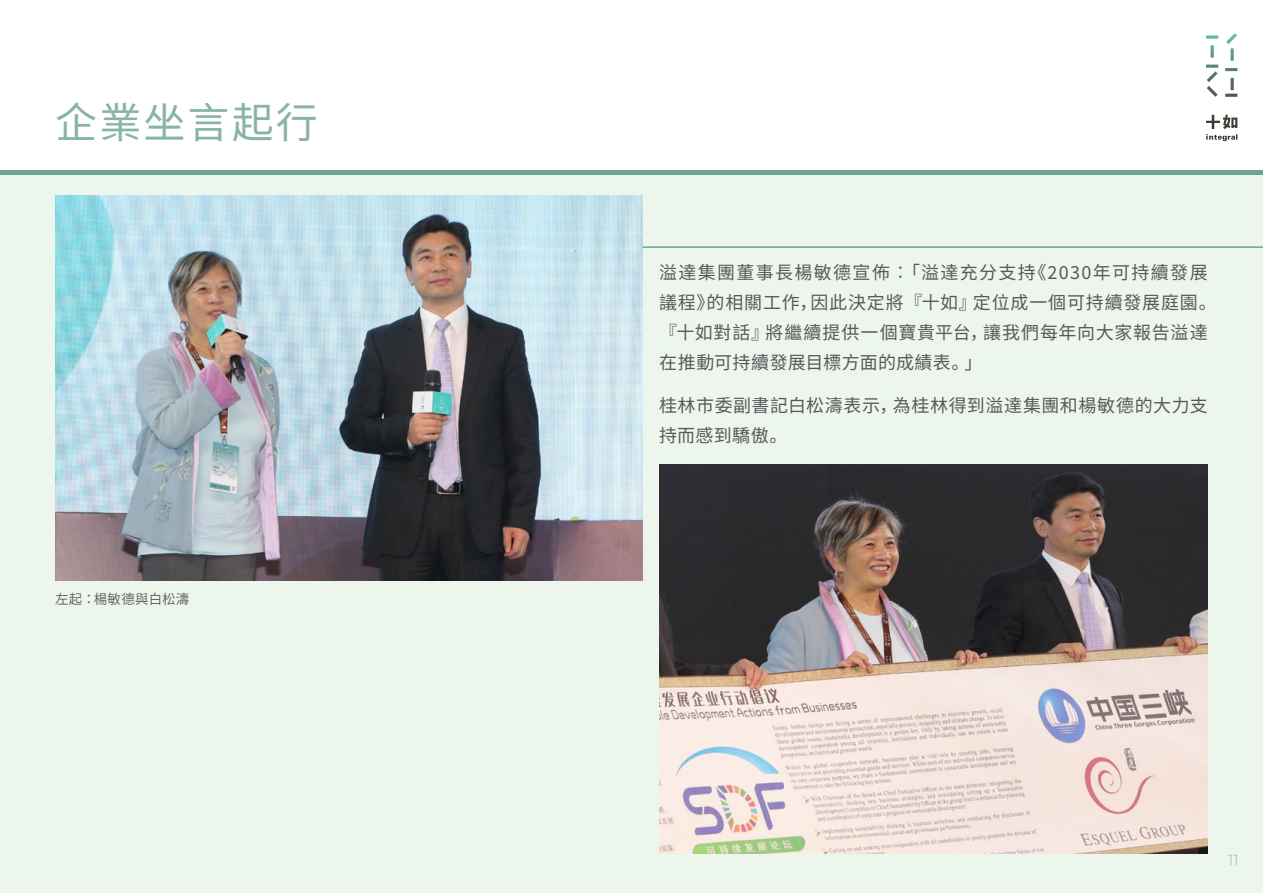
<style>
.page{position:relative;width:1263px;height:893px;background:#edf6ed}
.page>*{position:absolute;margin:0;border:0;box-sizing:border-box;transform-origin:0 0}
.t1{font:42px "Source Han Sans TW";letter-spacing:.05em;color:#87b4a4}
.t2{font:18px/30px "Source Han Sans CN";letter-spacing:.045em;color:#58595b}
.t3{font:15px "Gotham";color:#afcdc1}
.t4{font:13.5px "Source Han Sans CN";color:#58595b}
</style>
<div class="page">
<div style="left:0;top:0;width:1263px;height:170px;background:#fff"></div>
<svg style="left:1206px;top:33px;width:31px;height:108px"></svg>
<div style="left:0;top:170px;width:1263px;height:5px;background:#6ea592"></div>
<img style="left:659px;top:465px;width:549px;height:388px">
<hr style="left:598px;top:246px;width:665px;height:2px;background:#6ea592">
<img style="left:55px;top:196px;width:587px;height:384px">
<h1 class="t1" style="left:55px;top:99px;width:264px">企業坐言起行</h1>
<p class="t4" style="left:55px;top:591px;width:135px">左起:楊敏德與白松濤</p>
<p class="t2" style="left:659px;top:258px;width:559px">溢達集團董事長楊敏德宣佈︰「溢達充分支持《2030年可持續發展議程》的相關工作，因此決定將『十如』定位成一個可持續發展庭園。『十如對話』將繼續提供一個寶貴平台，讓我們每年向大家報告溢達在推動可持續發展目標方面的成績表。」</p>
<p class="t2" style="left:659px;top:391px;width:550px">桂林市委副書記白松濤表示，為桂林得到溢達集團和楊敏德的大力支持而感到驕傲。</p>
<p class="t3" style="left:1228px;top:850px;width:12px">11</p>
</div>
